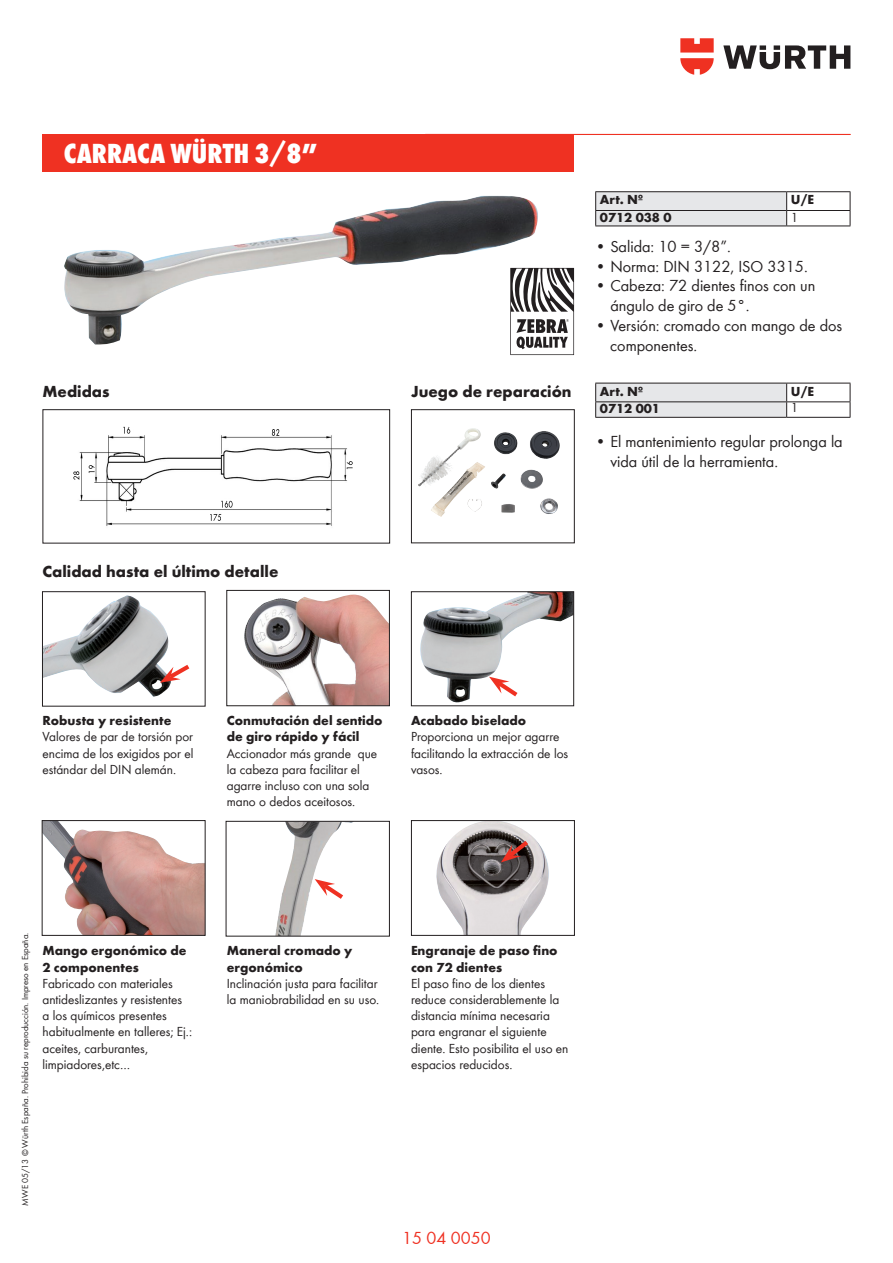
<style>
.page{position:relative;width:893px;height:1263px;background:#fff}
.page>*{position:absolute;margin:0;border:0;box-sizing:border-box;transform-origin:0 0}
.t1{font:800 condensed 28.5px "Wuerth";color:#fff}
.t2{font:18px "Wuerth";color:#ef3122}
.t3{font:16.5px/19.8px "Wuerth";color:#231f20}
.t4{font:700 16.5px "Wuerth";color:#231f20}
.t5{font:13.5px/16.2px "Wuerth";color:#231f20}
.t6{font:700 13.5px/16.2px "Wuerth";color:#231f20}
.t7{font:9px "Wuerth";color:#231f20}
</style>
<div class="page">
<svg style="left:723px;top:45px;width:127px;height:24px"></svg>
<svg style="left:680px;top:38px;width:34px;height:37px"></svg>
<div style="left:43px;top:134px;width:531px;height:37px;background:#ef3122"></div>
<hr style="left:425px;top:134px;width:425px;height:1px;background:#ef3122">
<hr style="left:787px;top:226px;width:63px;height:1px;background:#231f20">
<hr style="left:595px;top:191px;width:192px;height:1px;background:#231f20">
<hr style="left:595px;top:226px;width:192px;height:1px;background:#231f20">
<hr style="left:787px;top:191px;width:63px;height:1px;background:#231f20">
<svg style="left:595px;top:192px;width:192px;height:34px;background:#dadadc"></svg>
<svg style="left:850px;top:192px;width:1px;height:34px"></svg>
<hr style="left:787px;top:210px;width:63px;height:1px;background:#231f20">
<svg style="left:510px;top:268px;width:64px;height:87px"></svg>
<img style="left:64px;top:196px;width:476px;height:148px">
<img style="left:44px;top:595px;width:127px;height:102px">
<div style="left:42px;top:591px;width:164px;height:115px;border:1px solid #231f20"></div>
<img style="left:244px;top:595px;width:144px;height:109px">
<div style="left:226px;top:590px;width:164px;height:116px;border:1px solid #231f20"></div>
<img style="left:420px;top:593px;width:152px;height:110px">
<div style="left:411px;top:591px;width:163px;height:115px;border:1px solid #231f20"></div>
<img style="left:44px;top:822px;width:160px;height:112px">
<div style="left:42px;top:820px;width:164px;height:116px;border:1px solid #231f20"></div>
<img style="left:275px;top:823px;width:67px;height:111px">
<div style="left:226px;top:821px;width:164px;height:115px;border:1px solid #231f20"></div>
<img style="left:436px;top:822px;width:113px;height:112px">
<div style="left:411px;top:820px;width:164px;height:116px;border:1px solid #231f20"></div>
<img style="left:73px;top:426px;width:280px;height:100px">
<div style="left:43px;top:409px;width:347px;height:134px;border:1px solid #231f20"></div>
<img style="left:418px;top:428px;width:53px;height:59px">
<div style="left:411px;top:409px;width:164px;height:134px;border:1px solid #231f20"></div>
<hr style="left:787px;top:417px;width:63px;height:1px;background:#231f20">
<hr style="left:595px;top:417px;width:192px;height:1px;background:#231f20">
<svg style="left:595px;top:384px;width:192px;height:33px;background:#dddddf"></svg>
<svg style="left:850px;top:383px;width:1px;height:34px"></svg>
<hr style="left:787px;top:401px;width:63px;height:1px;background:#231f20">
<hr style="left:595px;top:383px;width:192px;height:1px;background:#231f20">
<hr style="left:787px;top:383px;width:63px;height:1px;background:#231f20">
<svg style="left:501px;top:837px;width:32px;height:25px"></svg>
<svg style="left:315px;top:879px;width:28px;height:24px"></svg>
<svg style="left:489px;top:677px;width:33px;height:23px"></svg>
<svg style="left:160px;top:661px;width:30px;height:22px"></svg>
<p class="t1" style="left:64px;top:133px;width:255px">CARRACA WÜRTH 3/8”</p>
<p class="t4" style="left:43px;top:379px;width:69px">Medidas</p>
<p class="t4" style="left:43px;top:560px;width:237px">Calidad hasta el último detalle</p>
<p class="t4" style="left:411px;top:379px;width:162px">Juego de reparación</p>
<p class="t6" style="left:600px;top:191px;width:45px">Art. Nº</p>
<p class="t6" style="left:791px;top:191px;width:25px">U/E</p>
<p class="t6" style="left:600px;top:208px;width:73px">0712 038 0</p>
<p class="t5" style="left:791px;top:208px;width:9px">1</p>
<p class="t3" style="left:595px;top:236px;width:137px">• Salida: 10 = 3/8”.</p>
<p class="t3" style="left:595px;top:255px;width:214px">• Norma: DIN 3122, ISO 3315.</p>
<p class="t3" style="left:610px;top:275px;width:206px;text-indent:-15px">• Cabeza: 72 dientes finos con un ángulo de giro de 5°.</p>
<p class="t3" style="left:595px;top:315px;width:248px">• Versión: cromado con mango de dos</p>
<p class="t3" style="left:610px;top:335px;width:88px">componentes.</p>
<p class="t6" style="left:600px;top:382px;width:45px">Art. Nº</p>
<p class="t6" style="left:791px;top:382px;width:25px">U/E</p>
<p class="t6" style="left:600px;top:399px;width:62px">0712 001</p>
<p class="t5" style="left:791px;top:399px;width:9px">1</p>
<p class="t3" style="left:595px;top:431px;width:249px">• El mantenimiento regular prolonga la</p>
<p class="t3" style="left:610px;top:451px;width:169px">vida útil de la herramienta.</p>
<p class="t6" style="left:42px;top:711px;width:130px">Robusta y resistente</p>
<p class="t5" style="left:42px;top:728px;width:152px;text-align:justify">Valores de par de torsión por encima de los exigidos por el estándar del DIN alemán.</p>
<p class="t6" style="left:227px;top:711px;width:157px">Conmutación del sentido de giro rápido y fácil</p>
<p class="t5" style="left:227px;top:744px;width:152px">Accionador más grande que la cabeza para facilitar el</p>
<p class="t5" style="left:227px;top:777px;width:144px">agarre incluso con una sola mano o dedos aceitosos.</p>
<p class="t6" style="left:411px;top:711px;width:117px">Acabado biselado</p>
<p class="t5" style="left:411px;top:728px;width:159px">Proporciona un mejor agarre facilitando la extracción de los vasos.</p>
<p class="t7" style="left:19px;top:1205px;width:274px;rotate:-90deg">MWE 05/13 © Würth España. Prohibida su reproducción. Impreso en España.</p>
<p class="t6" style="left:43px;top:942px;width:146px">Mango ergonómico de</p>
<p class="t6" style="left:43px;top:958px;width:98px">2 componentes</p>
<p class="t5" style="left:43px;top:974px;width:151px">Fabricado con materiales antideslizantes y resistentes a los químicos presentes habitualmente en talleres; Ej.: aceites, carburantes,</p>
<p class="t5" style="left:43px;top:1055px;width:89px">limpiadores,etc…</p>
<p class="t6" style="left:227px;top:942px;width:127px">Maneral cromado y</p>
<p class="t6" style="left:227px;top:958px;width:77px">ergonómico</p>
<p class="t5" style="left:227px;top:974px;width:154px">Inclinación justa para facilitar la maniobrabilidad en su uso.</p>
<p class="t6" style="left:411px;top:942px;width:148px">Engranaje de paso fino con 72 dientes</p>
<p class="t5" style="left:411px;top:974px;width:159px">El paso fino de los dientes reduce considerablemente la distancia mínima necesaria para engranar el siguiente diente. Esto posibilita el uso en</p>
<p class="t5" style="left:411px;top:1055px;width:103px">espacios reducidos.</p>
<p class="t2" style="left:402px;top:1225px;width:90px">15 04 0050</p>
</div>
